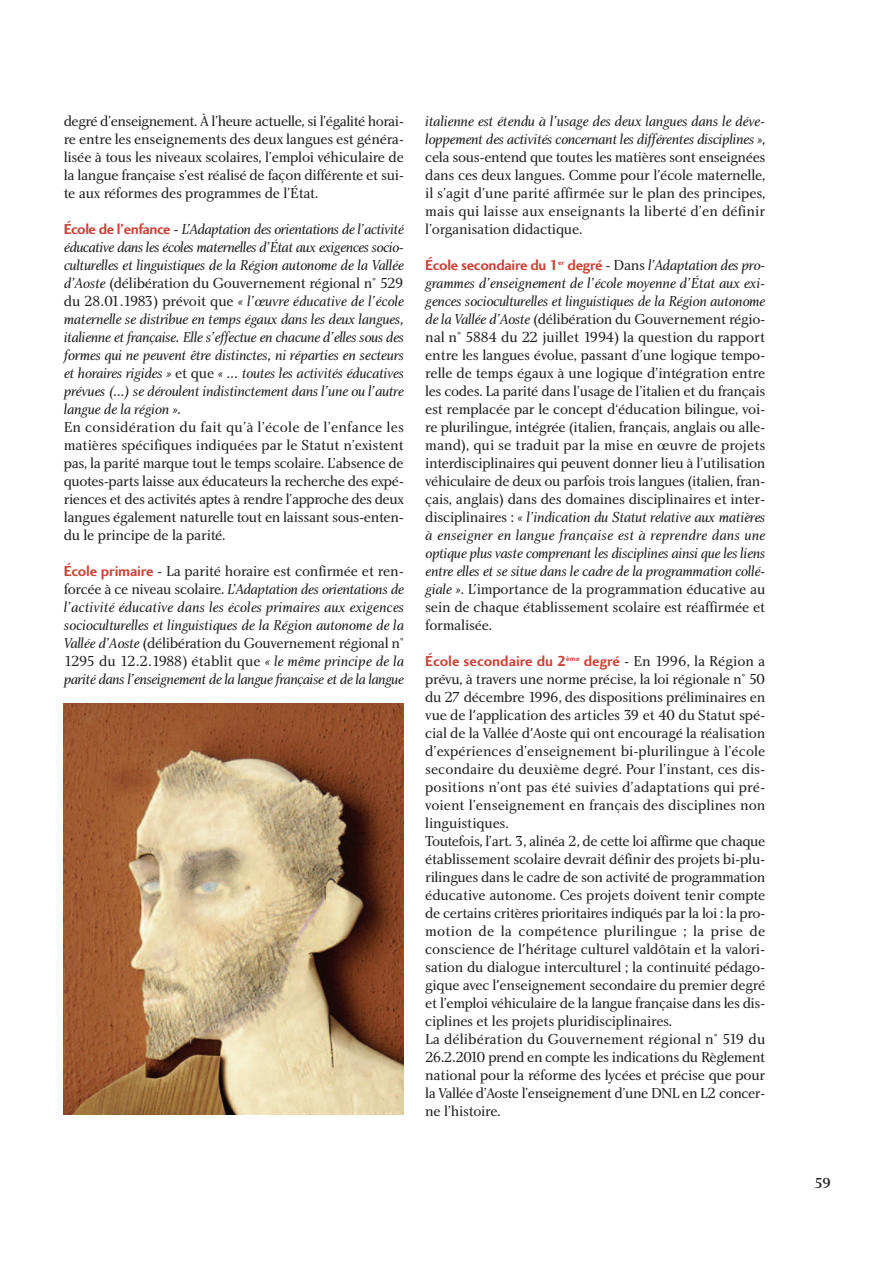
<style>
.page{position:relative;width:893px;height:1263px;background:#fff}
.page>*{position:absolute;margin:0;border:0;box-sizing:border-box;transform-origin:0 0}
.t1{font:15px/18px "Charlotte Book Plain";letter-spacing:-.02em;color:#231f20;text-align:justify}
.t2{font:15px/18px "Charlotte Book Italic Plain";letter-spacing:-.015em;color:#231f20;text-align:justify}
.t3{font:15px "Charlotte Book Italic Plain";letter-spacing:-.035em;color:#231f20}
.t4{font:15px "Charlotte Sans Bold Plain";letter-spacing:-.02em;color:#c9453a}
.t5{font:15px "Charlotte Sans Bold Plain";color:#c9453a}
.t6{font:15px "Charlotte Medium Plain";color:#231f20}
.s1{font-family:"Charlotte Sans Bold Plain";color:#c9453a}
.s2{font-family:"Charlotte Book Plain"}
.s3{font-family:"Charlotte Book Italic Plain"}
.s4{font-family:"Charlotte Book Plain";color:#231f20}
.s5{font-family:"Charlotte Book Italic Plain";color:#231f20}
</style>
<div class="page">
<img style="left:64px;top:703px;width:340px;height:411px">
<p class="t1" style="left:64px;top:113px;width:342px">degré d’enseignement. À l’heure actuelle, si l’égalité horai&shy;re entre les enseignements des deux langues est généra&shy;lisée à tous les niveaux scolaires, l’emploi véhiculaire de la langue française s’est réalisé de façon différente et sui&shy;te aux réformes des programmes de l’État.</p>
<p class="t2" style="left:64px;top:221px;width:342px"><span class="s1">École de l’enfance</span> <span class="s2">-</span> L’Adaptation des orientations de l’activité éducative dans les écoles maternelles d’État aux exigences socio&shy;culturelles et linguistiques de la Région autonome de la Vallée</p>
<p class="t1" style="left:64px;top:275px;width:342px"><span class="s3">d’Aoste</span> (délibération du Gouvernement régional n° 529</p>
<p class="t2" style="left:64px;top:293px;width:342px"><span class="s2">du 28.01.1983) prévoit que</span> « l’œuvre éducative de l’école maternelle se distribue en temps égaux dans les deux langues, italienne et française. Elle s’effectue en chacune d’elles sous des formes qui ne peuvent être distinctes, ni réparties en secteurs et horaires rigides » <span class="s2">et que</span> « ... toutes les activités éducatives prévues (...) se déroulent indistinctement dans l’une ou l’autre langue de la région ».</p>
<p class="t1" style="left:64px;top:419px;width:342px">En considération du fait qu’à l’école de l’enfance les matières spécifiques indiquées par le Statut n’existent pas, la parité marque tout le temps scolaire. L’absence de quotes-parts laisse aux éducateurs la recherche des expé&shy;riences et des activités aptes à rendre l’approche des deux langues également naturelle tout en laissant sous-enten&shy;du le principe de la parité.</p>
<p class="t1" style="left:64px;top:563px;width:342px"><span class="s1">École primaire</span> - La parité horaire est confirmée et ren-</p>
<p class="t2" style="left:64px;top:581px;width:342px"><span class="s2">forcée à ce niveau scolaire.</span> L’Adaptation des orientations de l’activité éducative dans les écoles primaires aux exigences socioculturelles et linguistiques de la Région autonome de la</p>
<p class="t1" style="left:64px;top:635px;width:342px"><span class="s3">Vallée d’Aoste</span> (délibération du Gouvernement régional n°<br>1295 du 12.2.1988) établit que <span class="s3">« le même principe de la</span></p>
<p class="t3" style="left:64px;top:673px;width:342px">parité dans l’enseignement de la langue française et de la langue</p>
<p class="t2" style="left:425px;top:113px;width:342px">italienne est étendu à l’usage des deux langues dans le déve&shy;loppement des activités concernant les différentes disciplines »<span class="s2">,</span></p>
<p class="t1" style="left:425px;top:149px;width:342px">cela sous-entend que toutes les matières sont enseignées dans ces deux langues. Comme pour l’école maternelle, il s’agit d’une parité affirmée sur le plan des principes, mais qui laisse aux enseignants la liberté d’en définir l’organisation didactique.</p>
<p class="t4" style="left:425px;top:259px;width:342px">École secondaire du 1<sup>er</sup> degré <span class="s4">- Dans</span> <span class="s5">l’Adaptation des pro-</span></p>
<p class="t2" style="left:425px;top:275px;width:342px">grammes d’enseignement de l’école moyenne d’État aux exi&shy;gences socioculturelles et linguistiques de la Région autonome</p>
<p class="t1" style="left:425px;top:311px;width:342px"><span class="s3">de la Vallée d’Aoste</span> (délibération du Gouvernement régio&shy;nal n° 5884 du 22 juillet 1994) la question du rapport entre les langues évolue, passant d’une logique tempo&shy;relle de temps égaux à une logique d’intégration entre les codes. La parité dans l’usage de l’italien et du français est remplacée par le concept d‘éducation bilingue, voi&shy;re plurilingue, intégrée (italien, français, anglais ou alle&shy;mand), qui se traduit par la mise en œuvre de projets interdisciplinaires qui peuvent donner lieu à l’utilisation véhiculaire de deux ou parfois trois langues (italien, fran&shy;çais, anglais) dans des domaines disciplinaires et inter-</p>
<p class="t2" style="left:425px;top:509px;width:342px"><span class="s2">disciplinaires :</span> « l’indication du Statut relative aux matières à enseigner en langue française est à reprendre dans une optique plus vaste comprenant les disciplines ainsi que les liens entre elles et se situe dans le cadre de la programmation collé-</p>
<p class="t1" style="left:425px;top:581px;width:342px"><span class="s3">giale »</span>. L’importance de la programmation éducative au sein de chaque établissement scolaire est réaffirmée et formalisée.</p>
<p class="t5" style="left:425px;top:655px;width:342px">École secondaire du 2<sup>ème</sup> degré <span class="s4">- En 1996, la Région a</span></p>
<p class="t1" style="left:425px;top:671px;width:342px;text-align:left">prévu, à travers une norme précise, la loi régionale n° 50 du 27 décembre 1996, des dispositions préliminaires en vue de l'application des articles 39 et 40 du Statut spé&shy;cial de la Vallée d'Aoste qui ont encouragé la réalisation d’expériences d’enseignement bi-plurilingue à l’école secondaire du deuxième degré. Pour l’instant, ces dis&shy;positions n’ont pas été suivies d’adaptations qui pré&shy;voient l’enseignement en français des disciplines non linguistiques.<br>Toutefois, l’art. 3, alinéa 2, de cette loi affirme que chaque établissement scolaire devrait définir des projets bi-plu&shy;rilingues dans le cadre de son activité de programmation éducative autonome. Ces projets doivent tenir compte de certains critères prioritaires indiqués par la loi : la pro&shy;motion de la compétence plurilingue ; la prise de conscience de l'héritage culturel valdôtain et la valori&shy;sation du dialogue interculturel ; la continuité pédago&shy;gique avec l'enseignement secondaire du premier degré et l’emploi véhiculaire de la langue française dans les dis&shy;ciplines et les projets pluridisciplinaires.<br>La délibération du Gouvernement régional n° 519 du 26.2.2010 prend en compte les indications du Règlement national pour la réforme des lycées et précise que pour la Vallée d’Aoste l’enseignement d’une DNL en L2 concer&shy;ne l’histoire.</p>
<p class="t6" style="left:814px;top:1177px;width:19px">59</p>
</div>
